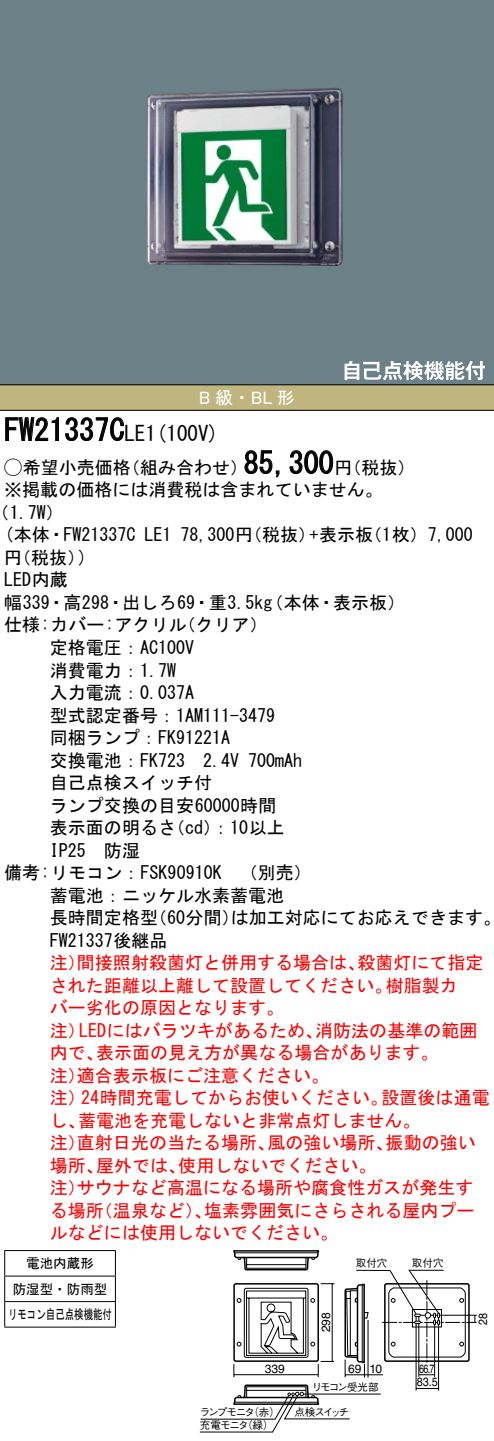
<style>
.page{position:relative;width:494px;height:1441px;background:#fff}
.page>*{position:absolute;margin:0;border:0;box-sizing:border-box;transform-origin:0 0}
.t1{font:30px "MS Gothic";color:#000}
.t2{font:21px "MS Gothic";color:#000}
.t3{font:18px/22.5px "MS Gothic";color:#000}
.t4{font:18px/22.5px "MS Gothic";color:#f00}
.t5{font:18px "MS P Gothic";color:#fff}
.t6{font:13.5px/25.5px "MS Gothic";color:#000;text-align:center}
.t7{font:12px "Helvetica LT Std";color:#000}
.t8{font:12px "Helvetica LT Std";color:#000;scale:.9 1}
.t9{font:12px "Helvetica LT Std";color:#000;scale:.75 1}
.t10{font:10.5px "Gothic BBB Pro Medium 90 pv RKSJ H";letter-spacing:-.1em;color:#000}
.s1{font-size:30px}
.s2{font-family:"Ford Classification 1"}
</style>
<div class="page">
<div style="left:0;top:0;width:493px;height:359px;background:#6c8087"></div>
<img style="left:146px;top:88px;width:196px;height:178px">
<div style="left:0;top:359px;width:493px;height:25px;background:#6c8087"></div>
<svg style="left:344px;top:361px;width:140px;height:19px"></svg>
<div style="left:0;top:385px;width:493px;height:25px;background:#c0b47f"></div>
<hr style="left:0;top:384px;width:493px;height:1px;background:#000">
<hr style="left:0;top:410px;width:493px;height:1px;background:#000">
<svg style="left:5px;top:417px;width:54px;height:24px"></svg>
<svg style="left:65px;top:417px;width:59px;height:24px"></svg>
<svg style="left:244px;top:450px;width:36px;height:27px"></svg>
<svg style="left:289px;top:450px;width:44px;height:24px"></svg>
<hr style="left:4px;top:1250px;width:112px;height:1px;background:#000">
<hr style="left:4px;top:1275px;width:112px;height:1px;background:#000">
<hr style="left:4px;top:1301px;width:112px;height:1px;background:#000">
<svg style="left:4px;top:1251px;width:1px;height:75px"></svg>
<svg style="left:115px;top:1251px;width:1px;height:75px"></svg>
<hr style="left:4px;top:1326px;width:112px;height:1px;background:#000">
<div style="left:233px;top:1250px;width:86px;height:3px;border:2px solid #000"></div>
<svg style="left:199px;top:1251px;width:278px;height:181px"></svg>
<p class="t5" style="left:199px;top:388px;width:97px">B級・ BL 形</p>
<p class="t2" style="left:109px;top:423px;width:111px"><span class="s1">C</span>LE (1 100 (V</p>
<h1 class="t1" style="left:4px;top:415px;width:107px">FW21337</h1>
<h1 class="t1" style="left:243px;top:448px;width:91px">85,300</h1>
<p class="t3" style="left:4px;top:456px;width:128px"><span class="s2">A</span>希望小売価格</p>
<p class="t3" style="left:4px;top:479px;width:379px">※掲載の価格には消費税は含まれていません。</p>
<p class="t3" style="left:-8px;top:501px;width:73px">（1.7 (W</p>
<p class="t3" style="left:122px;top:456px;width:127px">（組み合わせ）</p>
<p class="t3" style="left:334px;top:456px;width:82px">（円税抜(</p>
<p class="t3" style="left:79px;top:524px;width:58px;text-indent:-74px">(本体・FW21337C (</p>
<p class="t3" style="left:4px;top:546px;width:82px">（円税抜(<br>LED内蔵</p>
<p class="t3" style="left:144px;top:524px;width:28px">LE1</p>
<p class="t3" style="left:309px;top:524px;width:65px">+表示板</p>
<p class="t3" style="left:180px;top:524px;width:137px">78,300 （円税抜）</p>
<p class="t3" style="left:364px;top:524px;width:110px">（枚1 (7,000</p>
<p class="t3" style="left:4px;top:591px;width:269px;text-align:right">幅339・高298・出しろ69・重3.5kg（クリア(</p>
<p class="t3" style="left:265px;top:591px;width:141px">（本体・表示板(</p>
<p class="t3" style="left:4px;top:614px;width:184px">仕様:カバー:アクリル</p>
<p class="t3" style="left:50px;top:636px;width:146px">定格電圧：AC100V</p>
<p class="t3" style="left:50px;top:659px;width:128px">消費電力：1.7W</p>
<p class="t3" style="left:50px;top:681px;width:146px">入力電流：0.037A</p>
<p class="t3" style="left:50px;top:704px;width:227px">型式認定番号：1AM111-3479</p>
<p class="t3" style="left:50px;top:726px;width:182px">同梱ランプ：FK91221A</p>
<p class="t3" style="left:248px;top:749px;width:55px">700mAh</p>
<p class="t3" style="left:50px;top:749px;width:191px">交換電池：FK723　2.4V</p>
<p class="t3" style="left:50px;top:771px;width:164px">自己点検スイッチ付</p>
<p class="t3" style="left:50px;top:794px;width:228px">ランプ交換の目安60000時間</p>
<p class="t3" style="left:212px;top:816px;width:74px">：10以上</p>
<p class="t3" style="left:50px;top:816px;width:128px">表示面の明るさ<br>IP25　防湿</p>
<p class="t3" style="left:167px;top:816px;width:55px">（cd）</p>
<p class="t3" style="left:4px;top:861px;width:219px">備考:リモコン：FSK90910K</p>
<p class="t3" style="left:50px;top:884px;width:236px">蓄電池：ニッケル水素蓄電池</p>
<p class="t3" style="left:230px;top:906px;width:271px">は加工対応にてお応えできます。</p>
<p class="t3" style="left:230px;top:861px;width:82px">　（別売(</p>
<p class="t3" style="left:50px;top:906px;width:119px">長時間定格型<br>FW21337後継品</p>
<p class="t3" style="left:149px;top:906px;width:92px">（60分間）</p>
<p class="t4" style="left:357px;top:951px;width:128px">殺菌灯にて指定</p>
<p class="t4" style="left:77px;top:951px;width:289px">間接照射殺菌灯と併用する場合は、</p>
<p class="t4" style="left:50px;top:951px;width:37px">注）</p>
<p class="t4" style="left:50px;top:974px;width:343px">された距離以上離して設置してください。</p>
<p class="t4" style="left:50px;top:996px;width:235px">バー劣化の原因となります。</p>
<p class="t4" style="left:315px;top:1019px;width:163px">消防法の基準の範囲</p>
<p class="t4" style="left:385px;top:974px;width:73px">樹脂製カ</p>
<p class="t4" style="left:79px;top:1019px;width:245px">LEDにはバラツキがあるため、</p>
<p class="t4" style="left:50px;top:1019px;width:37px">注）</p>
<p class="t4" style="left:96px;top:1041px;width:344px">表示面の見え方が異なる場合があります。</p>
<p class="t4" style="left:77px;top:1041px;width:253px;text-indent:-27px">内で、<br>適合表示板にご注意ください。</p>
<p class="t4" style="left:50px;top:1064px;width:37px">注）</p>
<p class="t4" style="left:381px;top:1086px;width:110px">設置後は通電</p>
<p class="t4" style="left:81px;top:1086px;width:308px">24時間充電してからお使いください。</p>
<p class="t4" style="left:78px;top:1086px;width:344px;text-indent:-28px">注）<br>蓄電池を充電しないと非常点灯しません。</p>
<p class="t4" style="left:50px;top:1109px;width:37px">し、</p>
<p class="t4" style="left:77px;top:1131px;width:199px">直射日光の当たる場所、</p>
<p class="t4" style="left:385px;top:1131px;width:91px">振動の強い</p>
<p class="t4" style="left:50px;top:1131px;width:37px">注）</p>
<p class="t4" style="left:267px;top:1131px;width:128px">風の強い場所、</p>
<p class="t4" style="left:178px;top:1154px;width:199px">使用しないでください。</p>
<p class="t4" style="left:77px;top:1154px;width:397px;text-indent:-27px">場所、<br>サウナなど高温になる場所や腐食性ガスが発生す</p>
<p class="t4" style="left:96px;top:1154px;width:91px">屋外では、</p>
<p class="t4" style="left:50px;top:1176px;width:37px">注）</p>
<p class="t4" style="left:204px;top:1199px;width:272px">塩素雰囲気にさらされる屋内プー</p>
<p class="t4" style="left:95px;top:1199px;width:118px">（温泉など）、</p>
<p class="t4" style="left:50px;top:1199px;width:289px">る場所<br>ルなどには使用しないでください。</p>
<p class="t6" style="left:8px;top:1250px;width:105px">電池内蔵形<br>防湿型・防雨型リモコン自己点検機能付</p>
<p class="t10" style="left:355px;top:1255px;width:33px">取付穴</p>
<p class="t10" style="left:411px;top:1255px;width:33px">取付穴</p>
<p class="t7" style="left:319px;top:1332px;width:22px;rotate:-90deg">298</p>
<p class="t8" style="left:475px;top:1325px;width:15px;rotate:-90deg">28</p>
<p class="t7" style="left:369px;top:1361px;width:14px">10</p>
<p class="t7" style="left:348px;top:1361px;width:15px">69</p>
<p class="t7" style="left:265px;top:1361px;width:22px">339</p>
<p class="t9" style="left:418px;top:1361px;width:22px">66.7</p>
<p class="t10" style="left:248px;top:1403px;width:33px">（赤）</p>
<p class="t10" style="left:199px;top:1403px;width:57px">ランプモニタ</p>
<p class="t10" style="left:242px;top:1417px;width:33px">（緑(</p>
<p class="t10" style="left:200px;top:1417px;width:50px">充電モニタ</p>
<p class="t10" style="left:311px;top:1378px;width:68px">リモコン受光部</p>
<p class="t10" style="left:294px;top:1403px;width:56px">点検スイッチ</p>
<p class="t8" style="left:416px;top:1375px;width:25px">83.5</p>
</div>
